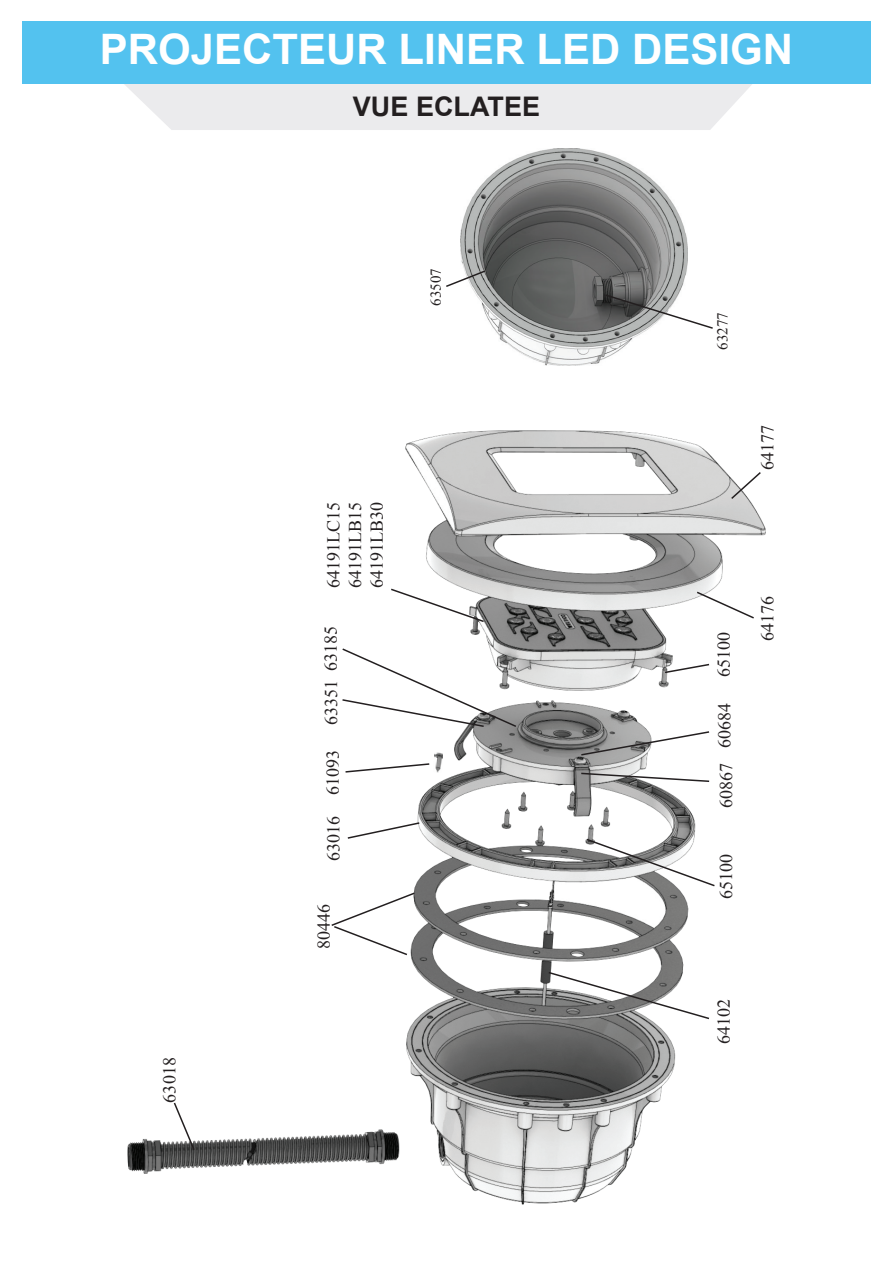
<style>
.page{position:relative;width:893px;height:1263px;background:#fff}
.page>*{position:absolute;margin:0;border:0;box-sizing:border-box;transform-origin:0 0}
.t1{font:700 42px "Arial";color:#fff}
.t2{font:700 27px "Arial";color:#231f20}
.t3{font:18px/21.6px "Times New Roman";color:#231f20;text-align:justify}
.t4{font:15px "Times New Roman";color:#231f20}
</style>
<div class="page">
<img style="left:460px;top:148px;width:227px;height:217px">
<img style="left:128px;top:430px;width:638px;height:774px">
<svg style="left:124px;top:84px;width:628px;height:46px;background:#ececee"></svg>
<div style="left:22px;top:21px;width:849px;height:63px;background:#53c2ef"></div>
<svg style="left:446px;top:269px;width:41px;height:19px"></svg>
<svg style="left:603px;top:293px;width:110px;height:37px"></svg>
<svg style="left:172px;top:1101px;width:24px;height:51px"></svg>
<svg style="left:330px;top:891px;width:86px;height:65px"></svg>
<svg style="left:344px;top:762px;width:87px;height:11px"></svg>
<svg style="left:585px;top:837px;width:131px;height:50px"></svg>
<svg style="left:346px;top:821px;width:75px;height:19px"></svg>
<svg style="left:389px;top:587px;width:96px;height:36px"></svg>
<svg style="left:580px;top:772px;width:131px;height:11px"></svg>
<svg style="left:580px;top:730px;width:131px;height:26px"></svg>
<svg style="left:341px;top:647px;width:177px;height:81px"></svg>
<svg style="left:663px;top:663px;width:48px;height:11px"></svg>
<svg style="left:695px;top:590px;width:61px;height:30px"></svg>
<svg style="left:730px;top:470px;width:32px;height:30px"></svg>
<svg style="left:547px;top:971px;width:164px;height:49px"></svg>
<img style="left:432px;top:752px;width:11px;height:21px">
<h1 class="t1" style="left:100px;top:21px;width:695px">PROJECTEUR LINER LED DESIGN</h1>
<h2 class="t2" style="left:353px;top:88px;width:189px">VUE ECLATEE</h2>
<p class="t3" style="left:158px;top:1102px;width:46px;rotate:-90deg">63018</p>
<p class="t4" style="left:426px;top:306px;width:39px;rotate:-90deg">63507</p>
<p class="t3" style="left:322px;top:588px;width:88px;rotate:-90deg">64191LC15<br>64191LB15<br>64191LB30</p>
<p class="t3" style="left:320px;top:671px;width:46px;rotate:-90deg">63185</p>
<p class="t3" style="left:320px;top:725px;width:46px;rotate:-90deg">63351</p>
<p class="t3" style="left:322px;top:861px;width:113px;rotate:-90deg">63016 61093</p>
<p class="t3" style="left:313px;top:949px;width:46px;rotate:-90deg">80446</p>
<p class="t4" style="left:712px;top:350px;width:39px;rotate:-90deg">63277</p>
<p class="t3" style="left:756px;top:470px;width:46px;rotate:-90deg">64177</p>
<p class="t3" style="left:713px;top:677px;width:46px;rotate:-90deg">65100</p>
<p class="t3" style="left:713px;top:748px;width:46px;rotate:-90deg">60684</p>
<p class="t3" style="left:715px;top:808px;width:46px;rotate:-90deg">60867</p>
<p class="t3" style="left:715px;top:899px;width:47px;rotate:-90deg">65100</p>
<p class="t3" style="left:756px;top:641px;width:46px;rotate:-90deg">64176</p>
<p class="t3" style="left:713px;top:1043px;width:46px;rotate:-90deg">64102</p>
</div>
